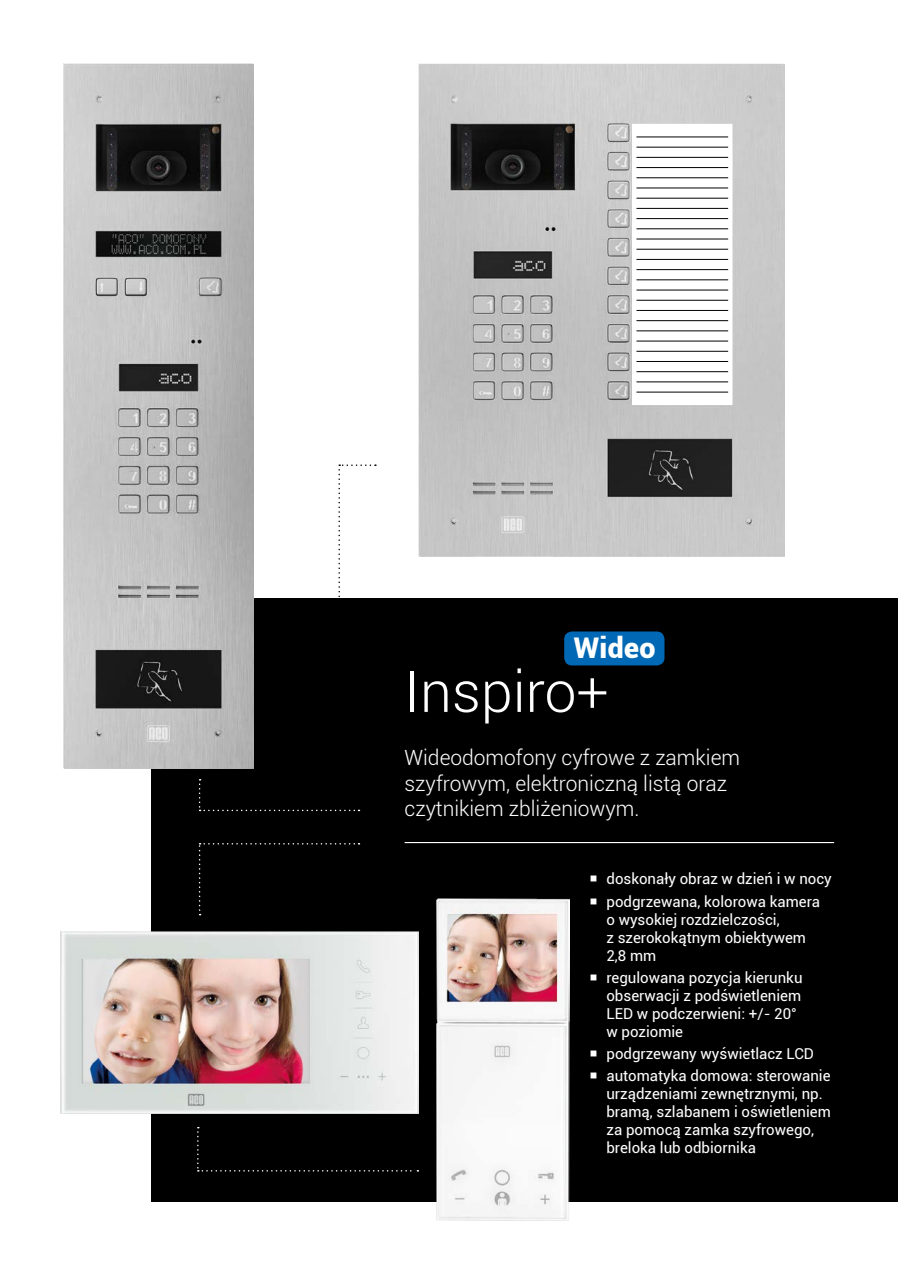
<style>
.page{position:relative;width:898px;height:1263px;background:#fff}
.page>*{position:absolute;margin:0;border:0;box-sizing:border-box;transform-origin:0 0}
.t1{font:300 57px "Roboto";color:#fff}
.t2{font:900 28.5px "Roboto";letter-spacing:.01em;color:#fff}
.t3{font:300 21px/25.2px "Roboto";color:#fff}
.t4{font:15px/18px "Roboto";color:#fff}
</style>
<div class="page">
<div style="left:151px;top:598px;width:746px;height:604px;background:#000"></div>
<hr style="left:404px;top:842px;width:429px;height:1px;background:#fff">
<svg style="left:199px;top:779px;width:160px;height:32px"></svg>
<svg style="left:338px;top:464px;width:38px;height:134px"></svg>
<svg style="left:199px;top:843px;width:160px;height:72px"></svg>
<svg style="left:197px;top:1127px;width:221px;height:44px"></svg>
<div style="left:564px;top:631px;width:100px;height:34px;background:#0068b4;border-radius:8px"></div>
<img style="left:436px;top:899px;width:133px;height:321px">
<img style="left:418px;top:64px;width:365px;height:493px">
<img style="left:64px;top:64px;width:190px;height:704px">
<div style="left:632px;top:124px;width:99px;height:281px;background:#fff"></div>
<hr style="left:636px;top:137px;width:91px;height:1px;background:#000">
<hr style="left:636px;top:147px;width:91px;height:1px;background:#000">
<hr style="left:636px;top:157px;width:91px;height:1px;background:#000">
<hr style="left:636px;top:167px;width:91px;height:1px;background:#000">
<hr style="left:636px;top:177px;width:91px;height:1px;background:#000">
<hr style="left:636px;top:188px;width:91px;height:1px;background:#000">
<hr style="left:636px;top:198px;width:91px;height:1px;background:#000">
<hr style="left:636px;top:208px;width:91px;height:1px;background:#000">
<hr style="left:636px;top:218px;width:91px;height:1px;background:#000">
<hr style="left:636px;top:229px;width:91px;height:1px;background:#000">
<hr style="left:636px;top:239px;width:91px;height:1px;background:#000">
<hr style="left:636px;top:249px;width:91px;height:1px;background:#000">
<hr style="left:636px;top:259px;width:91px;height:1px;background:#000">
<hr style="left:636px;top:269px;width:91px;height:1px;background:#000">
<hr style="left:636px;top:280px;width:91px;height:1px;background:#000">
<hr style="left:636px;top:290px;width:91px;height:1px;background:#000">
<hr style="left:636px;top:300px;width:91px;height:1px;background:#000">
<hr style="left:636px;top:310px;width:91px;height:1px;background:#000">
<hr style="left:636px;top:320px;width:91px;height:1px;background:#000">
<hr style="left:636px;top:331px;width:91px;height:1px;background:#000">
<hr style="left:636px;top:341px;width:91px;height:1px;background:#000">
<hr style="left:636px;top:351px;width:91px;height:1px;background:#000">
<hr style="left:636px;top:361px;width:91px;height:1px;background:#000">
<hr style="left:636px;top:371px;width:91px;height:1px;background:#000">
<hr style="left:636px;top:382px;width:91px;height:1px;background:#000">
<hr style="left:636px;top:392px;width:91px;height:1px;background:#000">
<img style="left:60px;top:931px;width:358px;height:182px">
<p class="t2" style="left:573px;top:628px;width:83px">Wideo</p>
<p class="t1" style="left:404px;top:652px;width:205px">Inspiro+</p>
<p class="t3" style="left:404px;top:744px;width:337px">Wideodomofony cyfrowe z zamkiem szyfrowym, elektroniczną listą oraz czytnikiem zbliżeniowym.</p>
<p class="t4" style="left:589px;top:869px;width:244px">○ doskonały obraz w dzień i w nocy</p>
<p class="t4" style="left:606px;top:892px;width:215px;text-indent:-17px">○ podgrzewana, kolorowa kamera o wysokiej rozdzielczości,<br>z szerokokątnym obiektywem<br>2,8 mm</p>
<p class="t4" style="left:606px;top:968px;width:197px;text-indent:-17px">○ regulowana pozycja kierunku obserwacji z podświetleniem<br>LED w podczerwieni: +/- 20° w poziomie</p>
<p class="t4" style="left:589px;top:1044px;width:226px">○ podgrzewany wyświetlacz LCD</p>
<p class="t4" style="left:606px;top:1066px;width:226px;text-indent:-17px">○ automatyka domowa: sterowanie urządzeniami zewnętrznymi, np. bramą, szlabanem i oświetleniem za pomocą zamka szyfrowego, breloka lub odbiornika</p>
</div>
